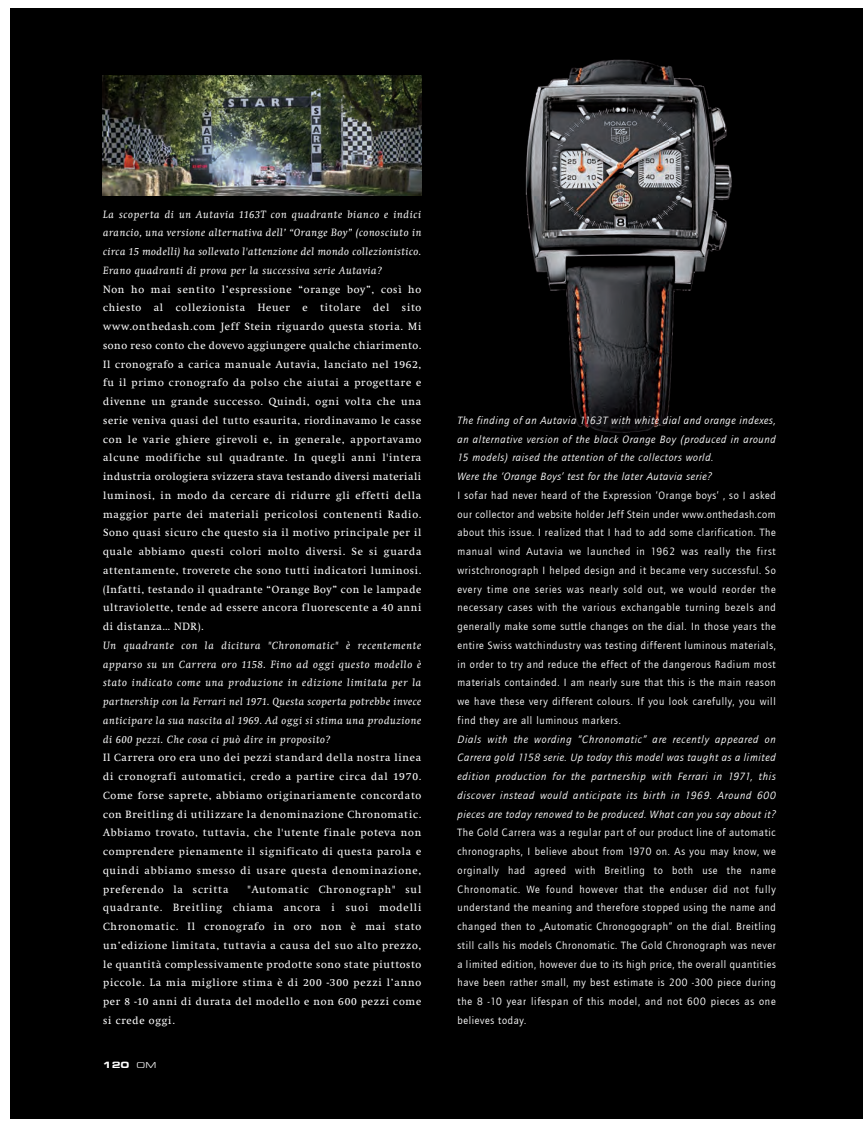
<style>
.page{position:relative;width:863px;height:1127px;background:#fff}
.page>*{position:absolute;margin:0;border:0;box-sizing:border-box;transform-origin:0 0}
.t1{font:10.88px/18.8px "Gerling Swi";letter-spacing:.01em;color:#fff;text-align:justify}
.t2{font:10.88px/18.8px "Gerling Qua";color:#fff;text-align:justify}
.t3{font:italic 10.88px/18.8px "Gerling Swi";color:#fff;text-align:justify}
.t4{font:italic 10.88px/18.8px "Gerling Qua";color:#fff}
.t5{font:900 9.38px "Eurostile Extended";color:#fff}
.s1{font-weight:400;font-size:8.75px}
</style>
<div class="page">
<div style="left:10px;top:8px;width:853px;height:1110px;background:#000"></div>
<img style="left:525px;top:59px;width:207px;height:374px">
<img style="left:103px;top:75px;width:319px;height:120px">
<p class="t3" style="left:103px;top:204px;width:320px">La scoperta di un Autavia 1163T con quadrante bianco e indici arancio, una versione alternativa dell’ “Orange Boy” (conosciuto in circa 15 modelli) ha sollevato l'attenzione del mondo collezionistico.<br>Erano quadranti di prova per la successiva serie Autavia?</p>
<p class="t1" style="left:103px;top:279px;width:320px">Non ho mai sentito l’espressione “orange boy”, così ho chiesto al collezionista Heuer e titolare del sito www.onthedash.com Jeff Stein riguardo questa storia. Mi sono reso conto che dovevo aggiungere qualche chiarimento.<br>Il cronografo a carica manuale Autavia, lanciato nel 1962, fu il primo cronografo da polso che aiutai a progettare e divenne un grande successo. Quindi, ogni volta che una serie veniva quasi del tutto esaurita, riordinavamo le casse con le varie ghiere girevoli e, in generale, apportavamo alcune modifiche sul quadrante. In quegli anni l'intera industria orologiera svizzera stava testando diversi materiali luminosi, in modo da cercare di ridurre gli effetti della maggior parte dei materiali pericolosi contenenti Radio.<br>Sono quasi sicuro che questo sia il motivo principale per il quale abbiamo questi colori molto diversi. Se si guarda attentamente, troverete che sono tutti indicatori luminosi. (Infatti, testando il quadrante “Orange Boy” con le lampade ultraviolette, tende ad essere ancora fluorescente a 40 anni di distanza… NDR).</p>
<p class="t3" style="left:103px;top:635px;width:320px">Un quadrante con la dicitura "Chronomatic" è recentemente apparso su un Carrera oro 1158. Fino ad oggi questo modello è stato indicato come una produzione in edizione limitata per la partnership con la Ferrari nel 1971. Questa scoperta potrebbe invece anticipare la sua nascita al 1969. Ad oggi si stima una produzione di 600 pezzi. Che cosa ci può dire in proposito?</p>
<p class="t1" style="left:103px;top:748px;width:320px">Il Carrera oro era uno dei pezzi standard della nostra linea di cronografi automatici, credo a partire circa dal 1970.<br>Come forse saprete, abbiamo originariamente concordato con Breitling di utilizzare la denominazione Chronomatic.<br>Abbiamo trovato, tuttavia, che l'utente finale poteva non comprendere pienamente il significato di questa parola e quindi abbiamo smesso di usare questa denominazione, preferendo la scritta</p>
<p class="t1" style="left:103px;top:879px;width:320px;text-indent:144px">"Automatic Chronograph" sul quadrante. Breitling chiama ancora i suoi modelli Chronomatic. Il cronografo in oro non è mai stato un’edizione limitata, tuttavia a causa del suo alto prezzo, le quantità complessivamente prodotte sono state piuttosto piccole. La mia migliore stima è di 200 -300 pezzi l’anno per 8 -10 anni di durata del modello e non 600 pezzi come si crede oggi.</p>
<p class="t5" style="left:103px;top:1059px;width:55px">120 <span class="s1">OM</span></p>
<p class="t4" style="left:457px;top:410px;width:320px">The finding of an Autavia 1163T with white dial and orange indexes, an alternative version of the black Orange Boy (produced in around 15 models) raised the attention of the collectors world.<br>Were the ‘Orange Boys’ test for the later Autavia serie?</p>
<p class="t2" style="left:457px;top:485px;width:320px">I sofar had never heard of the Expression ‘Orange boys’ , so I asked our collector and website holder Jeff Stein under www.onthedash.com about this issue. I realized that I had to add some clarification. The manual wind Autavia we launched in 1962 was really the first wristchronograph I helped design and it became very successful. So every time one series was nearly sold out, we would reorder the necessary cases with the various exchangable turning bezels and generally make some suttle changes on the dial. In those years the entire Swiss watchindustry was testing different luminous materials, in order to try and reduce the effect of the dangerous Radium most materials containded. I am nearly sure that this is the main reason we have these very different colours. If you look carefully, you will find they are all luminous markers.</p>
<p class="t4" style="left:457px;top:729px;width:320px;text-align:justify">Dials with the wording “Chronomatic” are recently appeared on Carrera gold 1158 serie. Up today this model was taught as a limited edition production for the partnership with Ferrari in 1971, this discover instead would anticipate its birth in 1969. Around 600 pieces are today renowed to be produced. What can you say about it?</p>
<p class="t2" style="left:457px;top:823px;width:320px">The Gold Carrera was a regular part of our product line of automatic chronographs, I believe about from 1970 on. As you may know, we orginally had agreed with Breitling to both use the name Chronomatic. We found however that the enduser did not fully understand the meaning and therefore stopped using the name and changed then to „Automatic Chronogograph“ on the dial. Breitling still calls his models Chronomatic. The Gold Chronograph was never a limited edition, however due to its high price, the overall quantities have been rather small, my best estimate is 200 -300 piece during the 8 -10 year lifespan of this model, and not 600 pieces as one believes today.</p>
</div>
